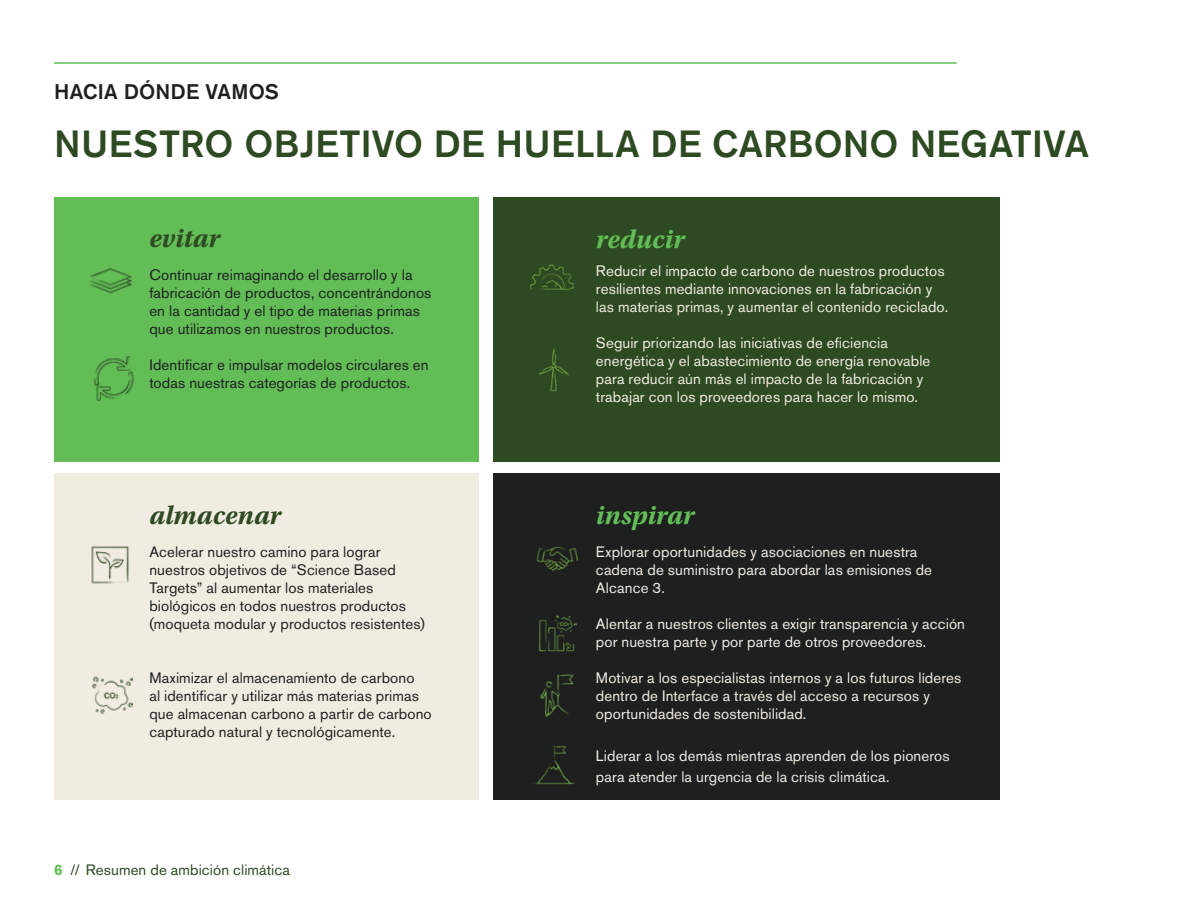
<style>
.page{position:relative;width:1188px;height:918px;background:#fff}
.page>*{position:absolute;margin:0;border:0;box-sizing:border-box;transform-origin:0 0}
.t1{font:500 37.5px "Akzidenz Grotesk Pro";letter-spacing:.005em;color:#2e4a22}
.t2{font:italic 700 27px "Utopia Std";letter-spacing:-.005em;color:#62bd57}
.t3{font:italic 700 27px "Utopia Std";color:#2e4a22}
.t4{font:500 21px "Akzidenz Grotesk Pro";letter-spacing:.01em;color:#1e2020}
.t5{font:15px/18px "Akzidenz Grotesk Pro";letter-spacing:.01em;color:#f1ece2}
.t6{font:15px/18px "Akzidenz Grotesk Pro";letter-spacing:.005em;color:#1e2020}
.t7{font:15px "Akzidenz Grotesk Pro";letter-spacing:.005em;color:#2e4a22}
.s1{font-weight:700;color:#62bd57}
</style>
<div class="page">
<div style="left:54px;top:473px;width:424px;height:326px;background:#f1ece2"></div>
<div style="left:54px;top:197px;width:424px;height:265px;background:#62bd57"></div>
<hr style="left:54px;top:62px;width:903px;height:2px;background:#62bd57">
<div style="left:493px;top:197px;width:507px;height:265px;background:#2e4a22"></div>
<div style="left:493px;top:473px;width:507px;height:326px;background:#1e2020"></div>
<img style="left:92px;top:676px;width:40px;height:38px">
<img style="left:90px;top:268px;width:42px;height:26px">
<img style="left:530px;top:264px;width:44px;height:26px">
<img style="left:538px;top:348px;width:31px;height:44px">
<img style="left:91px;top:546px;width:38px;height:38px">
<img style="left:539px;top:615px;width:38px;height:37px">
<img style="left:536px;top:546px;width:42px;height:25px">
<img style="left:534px;top:745px;width:41px;height:40px">
<img style="left:93px;top:356px;width:41px;height:45px">
<img style="left:540px;top:674px;width:34px;height:43px">
<h3 class="t4" style="left:54px;top:78px;width:226px">HACIA DÓNDE VAMOS</h3>
<h1 class="t1" style="left:54px;top:119px;width:1036px">NUESTRO OBJETIVO DE HUELLA DE CARBONO NEGATIVA</h1>
<h2 class="t3" style="left:149px;top:223px;width:72px">evitar</h2>
<p class="t6" style="left:149px;top:266px;width:284px">Continuar reimaginando el desarrollo y la fabricación de productos, concentrándonos en la cantidad y el tipo de materias primas que utilizamos en nuestros productos.</p>
<p class="t6" style="left:149px;top:356px;width:281px">Identificar e impulsar modelos circulares en todas nuestras categorías de productos.</p>
<h2 class="t2" style="left:596px;top:223px;width:90px">reducir</h2>
<p class="t5" style="left:596px;top:262px;width:354px">Reducir el impacto de carbono de nuestros productos resilientes mediante innovaciones en la fabricación y las materias primas, y aumentar el contenido reciclado.</p>
<p class="t5" style="left:596px;top:334px;width:336px">Seguir priorizando las iniciativas de eficiencia energética y el abastecimiento de energía renovable para reducir aún más el impacto de la fabricación y trabajar con los proveedores para hacer lo mismo.</p>
<h2 class="t3" style="left:149px;top:500px;width:133px">almacenar</h2>
<h2 class="t2" style="left:596px;top:500px;width:100px">inspirar</h2>
<p class="t6" style="left:149px;top:543px;width:277px">Acelerar nuestro camino para lograr nuestros objetivos de “Science Based Targets” al aumentar los materiales biológicos en todos nuestros productos (moqueta modular y productos resistentes)</p>
<p class="t6" style="left:149px;top:669px;width:284px">Maximizar el almacenamiento de carbono<br>al identificar y utilizar más materias primas que almacenan carbono a partir de carbono capturado natural y tecnológicamente.</p>
<p class="t7" style="left:54px;top:860px;width:237px"><span class="s1">6</span> // Resumen de ambición climática</p>
<p class="t5" style="left:596px;top:543px;width:338px">Explorar oportunidades y asociaciones en nuestra cadena de suministro para abordar las emisiones de<br>Alcance 3.</p>
<p class="t5" style="left:596px;top:615px;width:371px">Alentar a nuestros clientes a exigir transparencia y acción por nuestra parte y por parte de otros proveedores.</p>
<p class="t5" style="left:596px;top:669px;width:367px">Motivar a los especialistas internos y a los futuros líderes dentro de Interface a través del acceso a recursos y oportunidades de sostenibilidad.</p>
<p class="t5" style="left:596px;top:745px;width:355px;line-height:21px">Liderar a los demás mientras aprenden de los pioneros para atender la urgencia de la crisis climática.</p>
</div>
